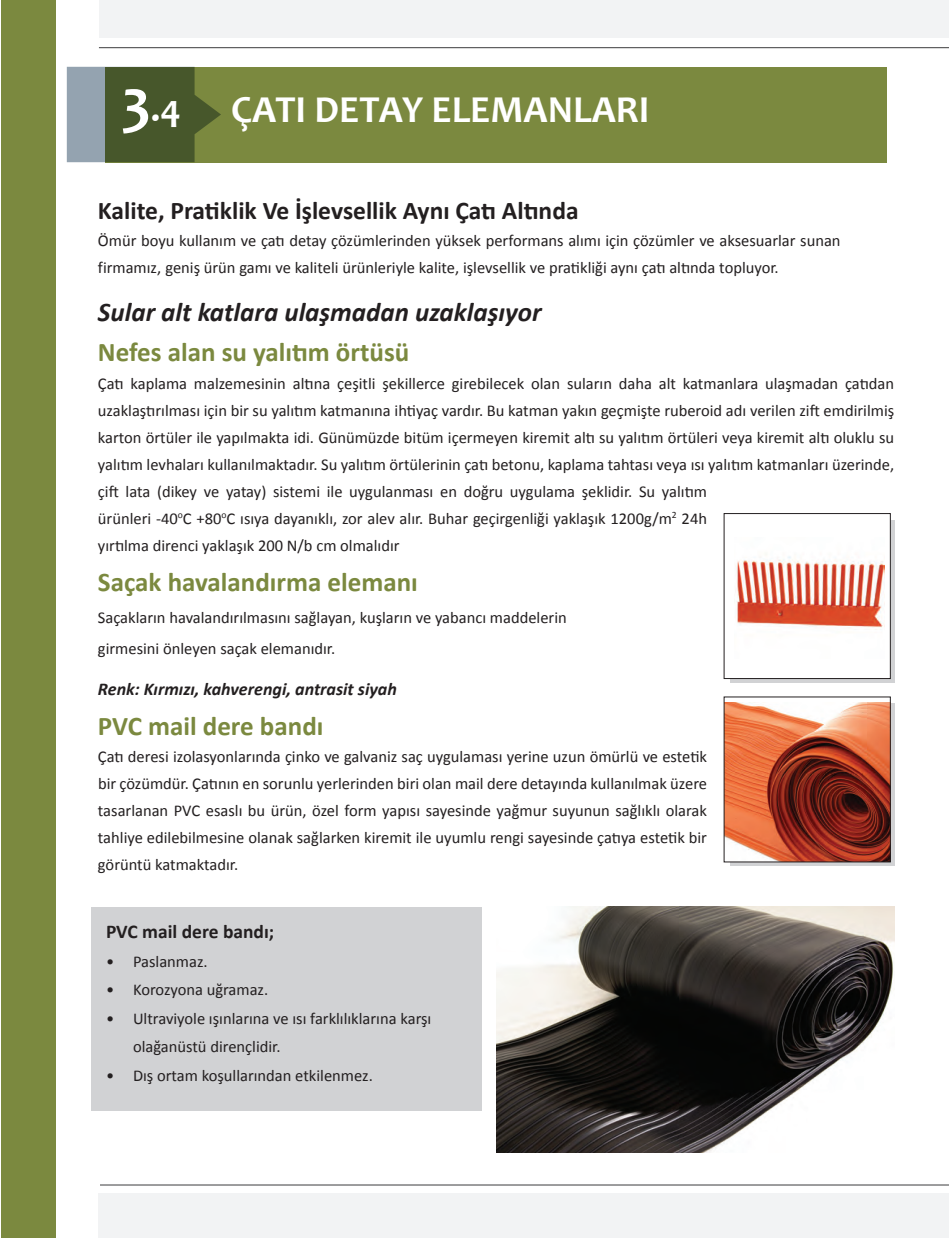
<style>
.page{position:relative;width:949px;height:1238px;background:#fff}
.page>*{position:absolute;margin:0;border:0;box-sizing:border-box;transform-origin:0 0}
.t1{font:700 62.25px "Candara";color:#fff}
.t2{font:700 38.25px "Candara";color:#fff}
.t3{font:700 27px "Calibri";color:#7b893f}
.t4{font:italic 700 27px "Calibri";color:#231f20}
.t5{font:700 25.5px "Calibri";color:#231f20}
.t6{font:700 19.5px "Calibri";color:#231f20}
.t7{font:italic 700 18px "Calibri";color:#231f20}
.t8{font:16.5px/27px "Calibri";color:#231f20}
.s1{font-size:38.25px}
.s2{font-size:38.7px}
</style>
<div class="page">
<div style="left:91px;top:906px;width:390px;height:204px;background:#d1d2d4"></div>
<hr style="left:100px;top:1184px;width:848px;height:1px;background:#3c3c3d">
<hr style="left:99px;top:47px;width:849px;height:1px;background:#3c3c3d">
<div style="left:1px;top:0;width:54px;height:1237px;background:#7b893f"></div>
<div style="left:99px;top:1193px;width:849px;height:44px;background:#f2f3f4"></div>
<div style="left:729px;top:519px;width:165px;height:163px;background:linear-gradient(to right,#c8c9cb,#c8c9cb)"></div>
<div style="left:723px;top:513px;width:167px;height:165px;background:#fff"></div>
<img style="left:736px;top:556px;width:147px;height:74px">
<svg style="left:729px;top:703px;width:165px;height:163px;background:#ac938e"></svg>
<img style="left:725px;top:702px;width:163px;height:158px">
<div style="left:106px;top:67px;width:780px;height:95px;background:#7b893f"></div>
<svg style="left:67px;top:67px;width:154px;height:95px;background:#61704e"></svg>
<div style="left:106px;top:0;width:842px;height:38px;background:#f2f3f4"></div>
<img style="left:496px;top:906px;width:398px;height:246px">
<h1 class="t1" style="left:121px;top:62px;width:61px">3<span class="s1">.</span><span class="s2">4</span></h1>
<h2 class="t2" style="left:231px;top:85px;width:420px">ÇATI DETAY ELEMANLARI</h2>
<h3 class="t5" style="left:98px;top:194px;width:482px">Kalite, Pratiklik Ve İşlevsellik Aynı Çatı Altında</h3>
<p class="t8" style="left:98px;top:227px;width:744px">Ömür boyu kullanım ve çatı detay çözümlerinden yüksek performans alımı için çözümler ve aksesuarlar sunan firmamız, geniş ürün gamı ve kaliteli ürünleriyle kalite, işlevsellik ve pratikliği aynı çatı altında topluyor.</p>
<h3 class="t4" style="left:98px;top:295px;width:445px">Sular alt katlara ulaşmadan uzaklaşıyor</h3>
<h3 class="t3" style="left:98px;top:335px;width:313px">Nefes alan su yalıtım örtüsü</h3>
<p class="t8" style="left:98px;top:369px;width:797px">Çatı kaplama malzemesinin altına çeşitli şekillerce girebilecek olan suların daha alt katmanlara ulaşmadan çatıdan uzaklaştırılması için bir su yalıtım katmanına ihtiyaç vardır. Bu katman yakın geçmişte ruberoid adı verilen zift emdirilmiş karton örtüler ile yapılmakta idi. Günümüzde bitüm içermeyen kiremit altı su yalıtım örtüleri veya kiremit altı oluklu su yalıtım levhaları kullanılmaktadır. Su yalıtım örtülerinin çatı betonu, kaplama tahtası veya ısı yalıtım katmanları üzerinde, çift lata (dikey ve yatay) sistemi ile uygulanması en doğru uygulama şeklidir. Su yalıtım<br>ürünleri -40<sup>o</sup>C +80<sup>o</sup>C ısıya dayanıklı, zor alev alır. Buhar geçirgenliği yaklaşık 1200g/m<sup>2</sup> 24h<br>yırtılma direnci yaklaşık 200 N/b cm olmalıdır</p>
<h3 class="t3" style="left:98px;top:565px;width:321px">Saçak havalandırma elemanı</h3>
<p class="t8" style="left:98px;top:601px;width:470px;line-height:31.5px">Saçakların havalandırılmasını sağlayan, kuşların ve yabancı maddelerin girmesini önleyen saçak elemanıdır.</p>
<p class="t7" style="left:98px;top:677px;width:300px">Renk: Kırmızı, kahverengi, antrasit siyah</p>
<h3 class="t3" style="left:98px;top:709px;width:227px">PVC mail dere bandı</h3>
<p class="t8" style="left:98px;top:743px;width:610px;text-align:justify">Çatı deresi izolasyonlarında çinko ve galvaniz saç uygulaması yerine uzun ömürlü ve estetik bir çözümdür. Çatının en sorunlu yerlerinden biri olan mail dere detayında kullanılmak üzere tasarlanan PVC esaslı bu ürün, özel form yapısı sayesinde yağmur suyunun sağlıklı olarak tahliye edilebilmesine olanak sağlarken kiremit ile uyumlu rengi sayesinde çatıya estetik bir görüntü katmaktadır.</p>
<p class="t6" style="left:106px;top:919px;width:170px">PVC mail dere bandı;</p>
<p class="t8" style="left:106px;top:947px;width:103px">• Paslanmaz.</p>
<p class="t8" style="left:106px;top:976px;width:164px">• Korozyona uğramaz.</p>
<p class="t8" style="left:133px;top:1004px;width:300px;line-height:28.5px;text-indent:-27px">• Ultraviyole ışınlarına ve ısı farklılıklarına karşı olağanüstü dirençlidir.</p>
<p class="t8" style="left:106px;top:1061px;width:268px">• Dış ortam koşullarından etkilenmez.</p>
</div>
